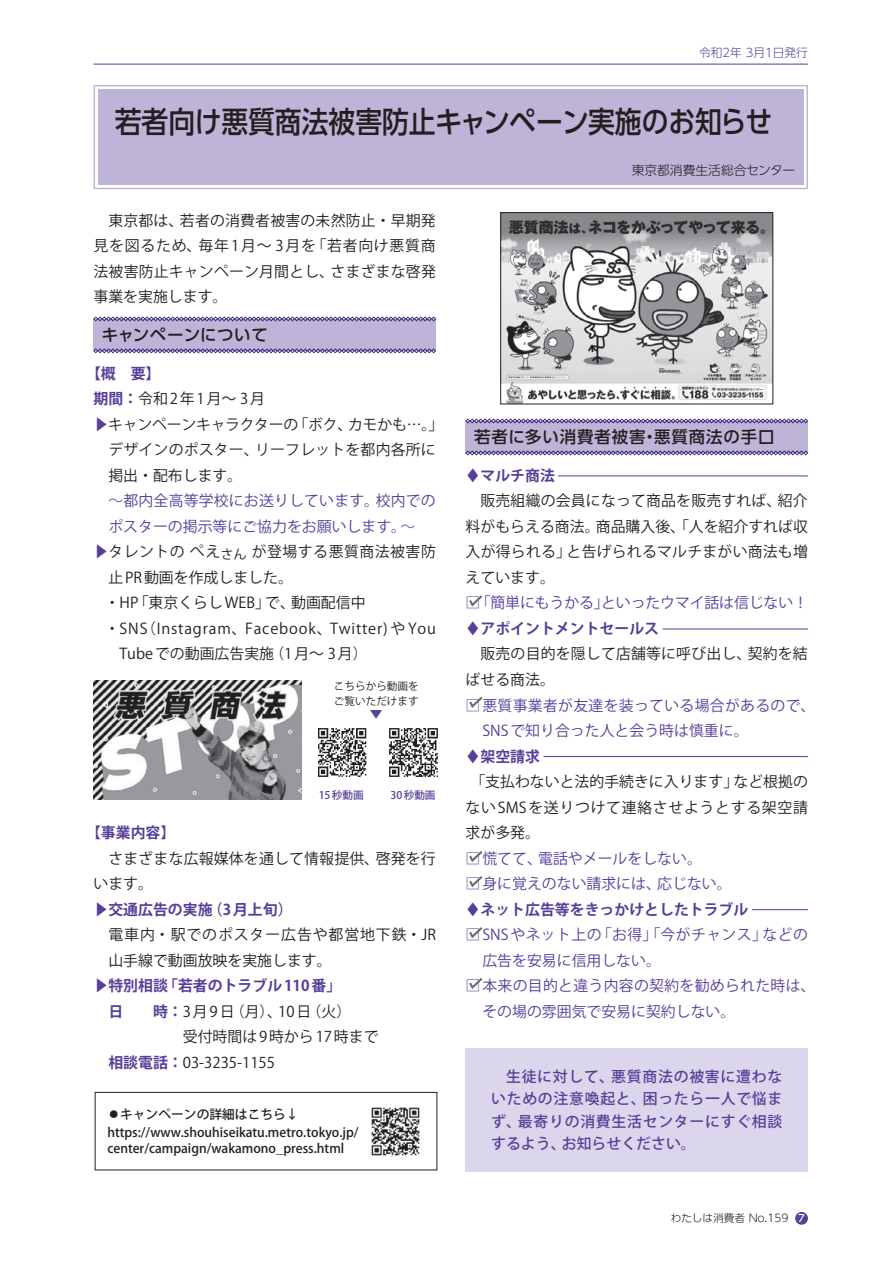
<style>
.page{position:relative;width:893px;height:1263px;background:#fff}
.page>*{position:absolute;margin:0;border:0;box-sizing:border-box;transform-origin:0 0}
.t1{font:500 29.7px "UD Shin Go Pr 6 N";color:#231f20;scale:.9 1}
.t2{font:500 16.5px "UD Shin Go Pr 6 N";letter-spacing:.05em;color:#231f20}
.t3{font:500 16.5px "UD Shin Go Pr 6 N";letter-spacing:.02em;color:#231f20}
.t4{font:14.85px/25.5px "Koz Go Pr 6 N";letter-spacing:.01em;color:#231f20;text-align:justify}
.t5{font:14.85px "Koz Go Pr 6 N";color:#573e99}
.t6{font:700 14.85px "Koz Go Pr 6 N";color:#573e99}
.t7{font:14.85px/25.5px "Koz Go Pr 6 N";letter-spacing:.02em;color:#573e99}
.t8{font:500 14.85px/22.4px "Koz Go Pr 6 N";letter-spacing:.05em;color:#573e99;text-align:justify}
.t9{font:14.85px "Koz Go Pr 6 N";letter-spacing:.06em;color:#231f20}
.t10{font:14.85px/25.5px "Koz Go Pr 6 N";letter-spacing:.025em;color:#573e99}
.t11{font:14.85px "Koz Go Pr 6 N";letter-spacing:-.02em;color:#231f20}
.t12{font:14.85px "Koz Go Pr 6 N";letter-spacing:.035em;color:#231f20}
.t13{font:14.85px "Koz Go Pr 6 N";letter-spacing:.125em;color:#231f20}
.t14{font:500 12.75px/18.1px "Koz Go Pr 6 N";color:#231f20}
.t15{font:300 12.75px "UD Shin Go Pr 6 N";color:#231f20}
.t16{font:300 11.7px "UD Shin Go Pr 6 N";color:#573e99}
.t17{font:10.65px/14.9px "Koz Go Pr 6 N";color:#231f20}
.t18{font:300 10.65px "UD Shin Go Pr 6 N";color:#231f20}
.t19{font:500 10.65px "Koz Go Pr 6 N";color:#573e99}
.t20{font:10.65px "Koz Go Pr 6 N";color:#573e99;scale:1.2 1}
.s1{font-weight:400}
.s2{font-weight:700;color:#573e99}
.s3{color:#573e99}
.s4{font-weight:300}
.s5{font-weight:500;font-size:10.05px;color:#fff}
</style>
<div class="page">
<div style="left:95px;top:1092px;width:342px;height:78px;border:1px solid #231f20"></div>
<img style="left:371px;top:1107px;width:49px;height:49px">
<svg style="left:93px;top:85px;width:715px;height:105px;background:#c1b9da"></svg>
<div style="left:101px;top:92px;width:700px;height:90px;border:1px solid #bdb4d8"></div>
<div style="left:94px;top:319px;width:342px;height:32px;background:#bdb4d8"></div>
<svg style="left:93px;top:348px;width:343px;height:5px"></svg>
<svg style="left:93px;top:317px;width:343px;height:4px"></svg>
<div style="left:466px;top:421px;width:342px;height:32px;background:#bdb4d8"></div>
<svg style="left:465px;top:450px;width:343px;height:5px"></svg>
<svg style="left:465px;top:419px;width:343px;height:4px"></svg>
<hr style="left:558px;top:476px;width:250px;height:1px;background:#573e99">
<hr style="left:663px;top:629px;width:145px;height:1px;background:#573e99">
<hr style="left:543px;top:756px;width:265px;height:1px;background:#573e99">
<hr style="left:752px;top:909px;width:56px;height:1px;background:#573e99">
<img style="left:94px;top:680px;width:208px;height:119px">
<img style="left:318px;top:728px;width:49px;height:49px">
<img style="left:389px;top:728px;width:49px;height:49px">
<img style="left:502px;top:214px;width:269px;height:188px">
<div style="left:500px;top:212px;width:273px;height:192px;border:1px solid #231f20"></div>
<div style="left:466px;top:1048px;width:342px;height:123px;background:#dbd6eb"></div>
<svg style="left:469px;top:595px;width:14px;height:12px"></svg>
<svg style="left:469px;top:697px;width:14px;height:11px"></svg>
<svg style="left:469px;top:851px;width:14px;height:11px"></svg>
<svg style="left:469px;top:876px;width:14px;height:12px"></svg>
<svg style="left:469px;top:927px;width:14px;height:12px"></svg>
<svg style="left:469px;top:978px;width:14px;height:11px"></svg>
<div style="left:795px;top:1212px;width:13px;height:13px;background:#573e99;border-radius:50%"></div>
<hr style="left:94px;top:64px;width:714px;height:1px;background:#573e99">
<p class="t16" style="left:699px;top:43px;width:110px">令和2年 3月1日発行</p>
<h1 class="t1" style="left:115px;top:97px;width:732px">若者向け悪質商法被害防止キャンペーン実施のお知らせ</h1>
<p class="t4" style="left:94px;top:208px;width:344px;text-indent:15px">東京都は、若者の消費者被害の未然防止・早期発見を図るため、毎年1月〜 3月を「若者向け悪質商法被害防止キャンペーン月間とし、さまざまな啓発事業を実施します。</p>
<p class="t3" style="left:102px;top:321px;width:167px">キャンペーンについて</p>
<p class="t6" style="left:86px;top:365px;width:76px">【概　要<span class="s1">】</span></p>
<p class="t13" style="left:94px;top:390px;width:173px"><span class="s2">期間：</span>令和2年1月〜 3月</p>
<p class="t11" style="left:94px;top:416px;width:351px"><span class="s3">▶︎</span>キャンペーンキャラクターの「ボク、カモかも…。」</p>
<p class="t4" style="left:108px;top:437px;width:329px">デザインのポスター、リーフレットを都内各所に</p>
<p class="t4" style="left:108px;top:463px;width:135px">掲出・配布します。</p>
<p class="t5" style="left:108px;top:492px;width:329px"><span class="s4">〜</span>都内全高等学校にお送りしています。校内での</p>
<p class="t5" style="left:108px;top:518px;width:308px">ポスターの掲示等にご協力をお願いします｡<span class="s4">〜</span></p>
<p class="t12" style="left:94px;top:544px;width:344px"><span class="s3">▶︎</span>タレントの ぺえ<sub>さん</sub> が登場する悪質商法被害防</p>
<p class="t4" style="left:108px;top:565px;width:186px">止 PR 動画を作成しました。</p>
<p class="t4" style="left:105px;top:590px;width:262px">・HP「東京くらし WEB」で、動画配信中</p>
<p class="t9" style="left:105px;top:620px;width:333px">・SNS(Instagram、Facebook、Twitter) や You</p>
<p class="t4" style="left:120px;top:642px;width:250px">Tube での動画広告実施（1 月〜 3 月）</p>
<p class="t17" style="left:334px;top:679px;width:87px">こちらから動画をご覧いただけます</p>
<p class="t20" style="left:370px;top:708px;width:12px">▼</p>
<p class="t19" style="left:319px;top:789px;width:47px">15 秒動画</p>
<p class="t19" style="left:390px;top:789px;width:47px">30 秒動画</p>
<p class="t6" style="left:86px;top:824px;width:91px"><span class="s1">【</span>事業内容<span class="s1">】</span></p>
<p class="t4" style="left:108px;top:846px;width:329px">さまざまな広報媒体を通して情報提供、啓発を行</p>
<p class="t4" style="left:94px;top:871px;width:61px">います。</p>
<p class="t6" style="left:94px;top:901px;width:201px"><span class="s1">▶︎</span>交通広告の実施（3 月上旬）</p>
<p class="t9" style="left:108px;top:926px;width:329px">電車内・駅でのポスター広告や都営地下鉄・JR</p>
<p class="t4" style="left:108px;top:948px;width:225px">山手線で動画放映を実施します。</p>
<p class="t6" style="left:94px;top:977px;width:249px"><span class="s1">▶︎</span>特別相談「若者のトラブル 110 番」</p>
<p class="t4" style="left:108px;top:999px;width:244px"><span class="s2">日　　時：</span>3 月 9 日（月）、10 日（火）</p>
<p class="t4" style="left:168px;top:1024px;width:212px">　受付時間は 9 時から 17 時まで</p>
<p class="t4" style="left:108px;top:1050px;width:168px"><span class="s2">相談電話：</span>03-3235-1155</p>
<p class="t14" style="left:107px;top:1105px;width:253px">⃝キャンペーンの詳細はこちら↓ https://www.shouhiseikatu.metro.tokyo.jp/</p>
<p class="t14" style="left:107px;top:1139px;width:238px">center/campaign/wakamono_press.html</p>
<p class="t15" style="left:632px;top:160px;width:165px">東京都消費生活総合センター</p>
<p class="t2" style="left:474px;top:423px;width:302px">若者に多い消費者被害・悪質商法の手口</p>
<p class="t6" style="left:466px;top:467px;width:91px">♦マルチ商法</p>
<p class="t4" style="left:466px;top:488px;width:344px;text-indent:15px">販売組織の会員になって商品を販売すれば、紹介料がもらえる商法。商品購入後、「人を紹介すれば収入が得られる」と告げられるマルチまがい商法も増えています。</p>
<p class="t5" style="left:466px;top:595px;width:344px">□「簡単にもうかる」といったウマイ話は信じない！</p>
<p class="t6" style="left:466px;top:620px;width:195px">♦アポイントメントセールス</p>
<p class="t4" style="left:466px;top:642px;width:344px;text-indent:15px">販売の目的を隠して店舗等に呼び出し、契約を結ばせる商法。</p>
<p class="t7" style="left:482px;top:693px;width:335px;text-indent:-17px">□悪質事業者が友達を装っている場合があるので、<br>SNS で知り合った人と会う時は慎重に。</p>
<p class="t6" style="left:466px;top:748px;width:76px">♦架空請求</p>
<p class="t4" style="left:466px;top:769px;width:344px;text-indent:5px">「支払わないと法的手続きに入ります」など根拠のないSMSを送りつけて連絡させようとする架空請求が多発。</p>
<p class="t5" style="left:466px;top:850px;width:238px">□ 慌てて、電話やメールをしない。</p>
<p class="t5" style="left:466px;top:875px;width:268px">□身に覚えのない請求には、応じない。</p>
<p class="t6" style="left:466px;top:901px;width:284px">♦ネット広告等をきっかけとしたトラブル</p>
<p class="t10" style="left:482px;top:922px;width:327px;text-indent:-17px">□SNSやネット上の「お得」「今がチャンス」などの広告を安易に信用しない。</p>
<p class="t7" style="left:482px;top:973px;width:335px;text-indent:-17px">□本来の目的と違う内容の契約を勧められた時は、その場の雰囲気で安易に契約しない。</p>
<p class="t8" style="left:491px;top:1066px;width:293px;text-indent:15px">生徒に対して、悪質商法の被害に遭わないための注意喚起と、困ったら一人で悩まず、最寄りの消費生活センターにすぐ相談するよう、お知らせください。</p>
<p class="t18" style="left:671px;top:1210px;width:136px">わたしは消費者 No.159 <span class="s5">7</span></p>
</div>
